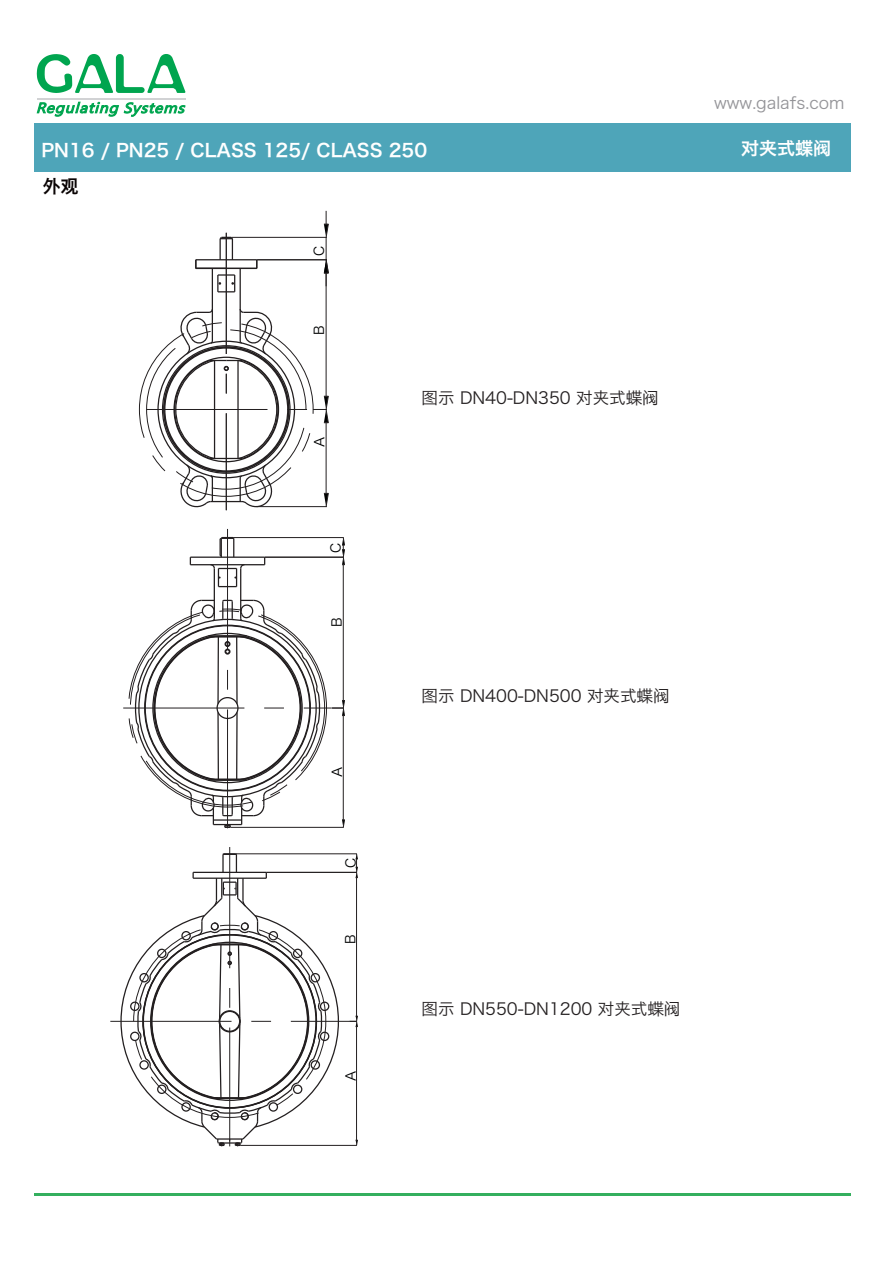
<style>
.page{position:relative;width:893px;height:1263px;background:#fff}
.page>*{position:absolute;margin:0;border:0;box-sizing:border-box;transform-origin:0 0}
.t1{font:18px "Hiragino Sans GB W6";color:#fff}
.t2{font:18px "Hiragino Sans GB W6";color:#090303}
.t3{font:16.5px "Hiragino Sans GB W3";color:#231f20}
.t4{font:16.5px "Hiragino Sans GB W3";color:#949498}
.t5{font:13.5px "Hiragino Sans GB W3";color:#010202}
</style>
<div class="page">
<svg style="left:110px;top:847px;width:248px;height:299px"></svg>
<svg style="left:123px;top:529px;width:222px;height:299px"></svg>
<svg style="left:146px;top:211px;width:183px;height:299px"></svg>
<div style="left:34px;top:124px;width:816px;height:48px;background:#4ea5b9"></div>
<hr style="left:34px;top:1193px;width:816px;height:3px;background:#34af5e">
<hr style="left:37px;top:98px;width:148px;height:2px;background:#d1d2d4">
<svg style="left:37px;top:54px;width:148px;height:39px"></svg>
<svg style="left:36px;top:101px;width:150px;height:16px"></svg>
<p class="t4" style="left:714px;top:92px;width:132px">www.galafs.com</p>
<p class="t1" style="left:42px;top:138px;width:387px">PN16 / PN25 / CLASS 125/ CLASS 250</p>
<p class="t1" style="left:741px;top:136px;width:91px">对夹式蝶阀</p>
<p class="t2" style="left:42px;top:175px;width:37px">外观</p>
<p class="t5" style="left:311px;top:256px;width:12px;rotate:-90deg">C</p>
<p class="t5" style="left:311px;top:335px;width:11px;rotate:-90deg">B</p>
<p class="t5" style="left:311px;top:447px;width:12px;rotate:-90deg">A</p>
<p class="t5" style="left:327px;top:553px;width:12px;rotate:-90deg">C</p>
<p class="t5" style="left:328px;top:627px;width:11px;rotate:-90deg">B</p>
<p class="t5" style="left:329px;top:777px;width:12px;rotate:-90deg">A</p>
<p class="t5" style="left:342px;top:868px;width:12px;rotate:-90deg">C</p>
<p class="t5" style="left:342px;top:944px;width:11px;rotate:-90deg">B</p>
<p class="t5" style="left:342px;top:1081px;width:12px;rotate:-90deg">A</p>
<p class="t3" style="left:421px;top:388px;width:239px">图示 DN40-DN350 对夹式蝶阀</p>
<p class="t3" style="left:421px;top:686px;width:250px">图示 DN400-DN500 对夹式蝶阀</p>
<p class="t3" style="left:421px;top:999px;width:260px">图示 DN550-DN1200 对夹式蝶阀</p>
</div>
